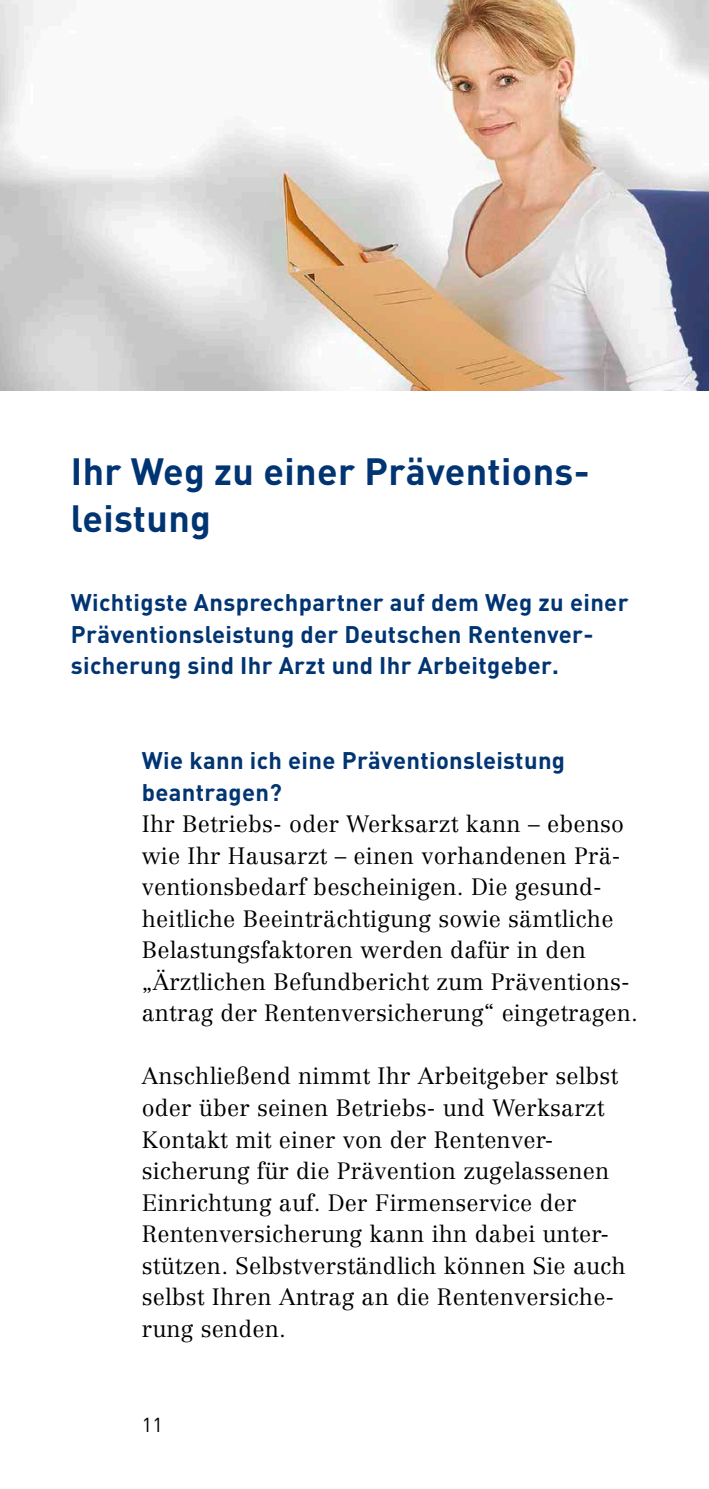
<style>
.page{position:relative;width:709px;height:1489px;background:#fff}
.page>*{position:absolute;margin:0;border:0;box-sizing:border-box;transform-origin:0 0}
.t1{font:700 37.5px/47.2px "DIN";letter-spacing:.01em;color:#003472}
.t2{font:700 23.75px/31.5px "DIN";letter-spacing:.015em;color:#003472}
.t3{font:300 23.25px/31.5px "Centennial";letter-spacing:.01em;color:#000}
.t4{font:20px "DIN";color:#000}
</style>
<div class="page">
<img style="left:0;top:0;width:709px;height:390px">
<h2 class="t1" style="left:71px;top:446px;width:520px">Ihr Weg zu einer Präventions&shy;leistung</h2>
<p class="t2" style="left:71px;top:586px;width:559px">Wichtigste Ansprechpartner auf dem Weg zu einer<br>Präventionsleistung der Deutschen Rentenver&shy;sicherung sind Ihr Arzt und Ihr Arbeitgeber.</p>
<h3 class="t2" style="left:142px;top:743px;width:425px">Wie kann ich eine Präventionsleistung beantragen?</h3>
<p class="t3" style="left:142px;top:808px;width:498px">Ihr Betriebs- oder Werksarzt kann – ebenso wie Ihr Hausarzt – einen vorhandenen Prä&shy;ventionsbedarf bescheinigen. Die gesund&shy;heitliche Beeinträchtigung sowie sämtliche Belastungsfaktoren werden dafür in den „Ärztlichen Befundbericht zum Präventions&shy;antrag der Rentenversicherung“ eingetragen.</p>
<p class="t3" style="left:142px;top:1060px;width:485px">Anschließend nimmt Ihr Arbeitgeber selbst oder über seinen Betriebs- und Werksarzt Kontakt mit einer von der Rentenver&shy;sicherung für die Prävention zugelassenen Einrichtung auf. Der Firmenservice der Rentenversicherung kann ihn dabei unter&shy;stützen. Selbstverständlich können Sie auch selbst Ihren Antrag an die Rentenversiche&shy;rung senden.</p>
<p class="t4" style="left:142px;top:1411px;width:23px">11</p>
</div>
